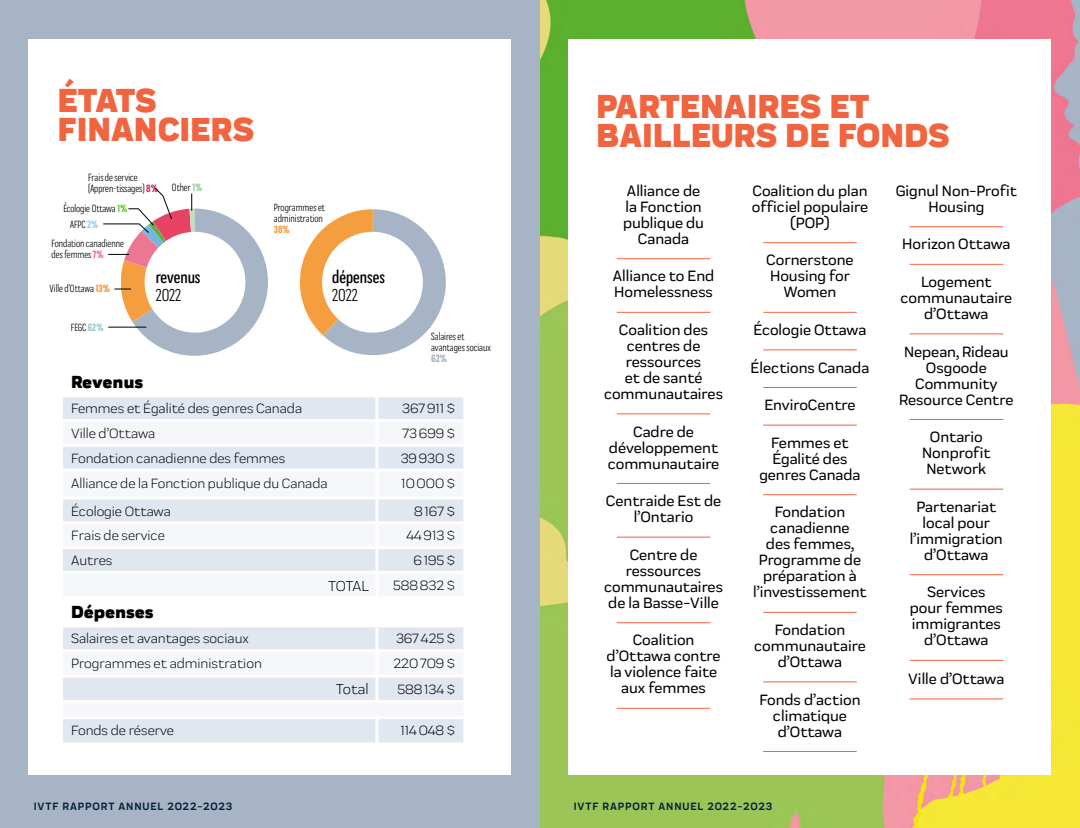
<style>
.page{position:relative;width:1080px;height:828px;background:#fff}
.page>*{position:absolute;margin:0;border:0;box-sizing:border-box;transform-origin:0 0}
.t1{font:900 34.3px/28.9px "Praktika";color:#f16440}
.t2{font:500 condensed 18.1px "Praktika";color:#000}
.t3{font:condensed 18.1px "Praktika";color:#000}
.t4{font:900 18px "Praktika";color:#000}
.t5{font:500 15.5px/16px "Praktika";color:#000;text-align:center}
.t6{font:15px "Praktika";letter-spacing:-.015em;color:#000}
.t7{font:14px "Praktika";color:#000}
.t8{font:condensed 11px/11px "Praktika";color:#000}
.t9{font:700 11px "Praktika";letter-spacing:.08em;color:#05213c}
.t10{font:700 condensed 11px "Praktika";color:#f59e3f}
.t11{font:700 condensed 11px "Praktika";color:#a7b4c5}
.s1{font-weight:700;color:#c36}
.s2{font-weight:700;color:#6c3}
.s3{font-weight:700;color:#9cf}
.s4{font-weight:700;color:#f69}
.s5{font-weight:700;color:#9c9}
.s6{font-weight:700;color:#f93}
.s7{font-weight:700;color:#9cc}
</style>
<div class="page">
<div style="left:0;top:0;width:540px;height:828px;background:#a7b4c5"></div>
<div style="left:29px;top:40px;width:482px;height:735px;background:#fff"></div>
<div style="left:63px;top:627px;width:400px;height:115px;background:#e0e7f0"></div>
<svg style="left:63px;top:652px;width:400px;height:64px"></svg>
<hr style="left:375px;top:627px;width:3px;height:22px;background:#fff">
<hr style="left:63px;top:649px;width:314px;height:3px;background:#fff">
<hr style="left:377px;top:649px;width:86px;height:3px;background:#fff">
<hr style="left:375px;top:652px;width:3px;height:23px;background:#fff">
<hr style="left:63px;top:675px;width:314px;height:3px;background:#fff">
<hr style="left:377px;top:675px;width:86px;height:3px;background:#fff">
<hr style="left:375px;top:678px;width:3px;height:22px;background:#fff">
<hr style="left:63px;top:700px;width:314px;height:3px;background:#fff">
<hr style="left:377px;top:700px;width:86px;height:3px;background:#fff">
<hr style="left:63px;top:716px;width:314px;height:3px;background:#fff">
<hr style="left:377px;top:716px;width:86px;height:3px;background:#fff">
<hr style="left:375px;top:719px;width:3px;height:23px;background:#fff">
<img style="left:540px;top:0;width:540px;height:828px">
<div style="left:569px;top:40px;width:482px;height:735px;background:#fff"></div>
<div style="left:63px;top:397px;width:400px;height:22px;background:#e0e7f0"></div>
<svg style="left:63px;top:447px;width:400px;height:124px;fill:#e0e7f0"></svg>
<hr style="left:375px;top:397px;width:3px;height:22px;background:#fff">
<hr style="left:375px;top:447px;width:3px;height:22px;background:#fff">
<hr style="left:63px;top:469px;width:314px;height:3px;background:#fff">
<hr style="left:377px;top:469px;width:86px;height:3px;background:#fff">
<hr style="left:375px;top:472px;width:3px;height:25px;background:#fff">
<hr style="left:63px;top:497px;width:314px;height:3px;background:#fff">
<hr style="left:377px;top:497px;width:86px;height:3px;background:#fff">
<hr style="left:375px;top:500px;width:3px;height:21px;background:#fff">
<hr style="left:63px;top:521px;width:314px;height:3px;background:#fff">
<hr style="left:377px;top:521px;width:86px;height:3px;background:#fff">
<hr style="left:375px;top:524px;width:3px;height:22px;background:#fff">
<hr style="left:63px;top:546px;width:314px;height:3px;background:#fff">
<hr style="left:377px;top:546px;width:86px;height:3px;background:#fff">
<hr style="left:375px;top:549px;width:3px;height:22px;background:#fff">
<hr style="left:617px;top:258px;width:93px;height:1px;background:#f16440">
<hr style="left:617px;top:312px;width:93px;height:1px;background:#f16440">
<hr style="left:617px;top:413px;width:93px;height:1px;background:#f16440">
<hr style="left:617px;top:483px;width:93px;height:1px;background:#f16440">
<hr style="left:617px;top:537px;width:93px;height:1px;background:#f16440">
<hr style="left:617px;top:622px;width:93px;height:1px;background:#f16440">
<hr style="left:617px;top:708px;width:93px;height:1px;background:#f16440">
<hr style="left:763px;top:242px;width:94px;height:1px;background:#f16440">
<hr style="left:763px;top:312px;width:94px;height:1px;background:#f16440">
<hr style="left:763px;top:349px;width:94px;height:1px;background:#f16440">
<hr style="left:763px;top:387px;width:94px;height:1px;background:#f16440">
<hr style="left:763px;top:425px;width:94px;height:1px;background:#f16440">
<hr style="left:763px;top:494px;width:94px;height:1px;background:#f16440">
<hr style="left:763px;top:612px;width:94px;height:1px;background:#f16440">
<hr style="left:763px;top:681px;width:94px;height:1px;background:#f16440">
<hr style="left:763px;top:751px;width:94px;height:1px;background:#f16440">
<hr style="left:910px;top:226px;width:93px;height:1px;background:#f16440">
<hr style="left:910px;top:264px;width:93px;height:1px;background:#f16440">
<hr style="left:910px;top:333px;width:93px;height:1px;background:#f16440">
<hr style="left:910px;top:419px;width:93px;height:1px;background:#f16440">
<hr style="left:910px;top:489px;width:93px;height:1px;background:#f16440">
<hr style="left:910px;top:574px;width:93px;height:1px;background:#f16440">
<hr style="left:910px;top:660px;width:93px;height:1px;background:#f16440">
<hr style="left:910px;top:698px;width:93px;height:1px;background:#f16440">
<svg style="left:300px;top:209px;width:146px;height:146px"></svg>
<div style="left:322px;top:232px;width:101px;height:101px;background:#fff;border-radius:50%"></div>
<svg style="left:103px;top:188px;width:165px;height:168px"></svg>
<h1 class="t1" style="left:58px;top:83px;width:198px">ÉTATS<br>FINANCIERS</h1>
<p class="t8" style="left:88px;top:171px;width:72px">Frais de service (Appren-tissages) <span class="s1">8%</span></p>
<p class="t8" style="left:64px;top:202px;width:66px">Écologie Ottawa <span class="s2">1%</span></p>
<p class="t8" style="left:70px;top:218px;width:30px">AFPC <span class="s3">2%</span></p>
<p class="t8" style="left:52px;top:237px;width:74px">Fondation canadienne des femmes<span class="s4">7%</span></p>
<p class="t8" style="left:172px;top:181px;width:32px">Other <span class="s5">1%</span></p>
<p class="t8" style="left:50px;top:282px;width:62px">Ville d’Ottawa <span class="s6">13%</span></p>
<p class="t8" style="left:71px;top:321px;width:34px">FEGC <span class="s7">62%</span></p>
<p class="t2" style="left:156px;top:263px;width:46px">revenus</p>
<p class="t3" style="left:156px;top:282px;width:27px">2022</p>
<p class="t8" style="left:274px;top:201px;width:53px">Programmes et administration</p>
<p class="t10" style="left:274px;top:221px;width:18px">38%</p>
<p class="t2" style="left:332px;top:263px;width:54px">dépenses</p>
<p class="t3" style="left:332px;top:282px;width:27px">2022</p>
<p class="t8" style="left:431px;top:330px;width:61px">Salaires et avantages sociaux</p>
<p class="t11" style="left:431px;top:350px;width:17px">62%</p>
<p class="t4" style="left:71px;top:366px;width:74px">Revenus</p>
<p class="t7" style="left:71px;top:399px;width:232px">Femmes et Égalité des genres Canada</p>
<p class="t7" style="left:402px;top:399px;width:54px">367911 $</p>
<p class="t7" style="left:71px;top:423px;width:86px">Ville d’Ottawa</p>
<p class="t7" style="left:402px;top:423px;width:54px">73699 $</p>
<p class="t7" style="left:71px;top:448px;width:216px">Fondation canadienne des femmes</p>
<p class="t7" style="left:401px;top:448px;width:56px">39930 $</p>
<p class="t7" style="left:71px;top:473px;width:258px">Alliance de la Fonction publique du Canada</p>
<p class="t7" style="left:401px;top:473px;width:55px">10000 $</p>
<p class="t7" style="left:71px;top:501px;width:101px">Écologie Ottawa</p>
<p class="t7" style="left:414px;top:501px;width:42px">8167 $</p>
<p class="t7" style="left:71px;top:526px;width:95px">Frais de service</p>
<p class="t7" style="left:406px;top:526px;width:50px">44913 $</p>
<p class="t7" style="left:71px;top:550px;width:43px">Autres</p>
<p class="t7" style="left:413px;top:550px;width:43px">6195 $</p>
<p class="t6" style="left:328px;top:575px;width:42px">TOTAL</p>
<p class="t7" style="left:393px;top:575px;width:64px">588832 $</p>
<p class="t4" style="left:71px;top:596px;width:84px">Dépenses</p>
<p class="t7" style="left:71px;top:629px;width:179px">Salaires et avantages sociaux</p>
<p class="t7" style="left:396px;top:629px;width:61px">367425 $</p>
<p class="t7" style="left:71px;top:653px;width:192px">Programmes et administration</p>
<p class="t7" style="left:393px;top:653px;width:63px">220709 $</p>
<p class="t6" style="left:336px;top:679px;width:34px">Total</p>
<p class="t7" style="left:397px;top:679px;width:59px">588134 $</p>
<p class="t7" style="left:71px;top:720px;width:104px">Fonds de réserve</p>
<p class="t7" style="left:400px;top:720px;width:56px">114048 $</p>
<h1 class="t1" style="left:596px;top:89px;width:355px">PARTENAIRES ET<br>BAILLEURS DE FONDS</h1>
<p class="t5" style="left:623px;top:181px;width:82px">Alliance de la Fonction publique du<br>Canada</p>
<p class="t5" style="left:613px;top:267px;width:103px;text-align:left">Alliance to End<br>Homelessness</p>
<p class="t5" style="left:604px;top:321px;width:120px">Coalition des centres de ressources<br>et de santé communautaires</p>
<p class="t5" style="left:608px;top:422px;width:113px">Cadre de développement communautaire</p>
<p class="t5" style="left:606px;top:492px;width:117px">Centraide Est de l’Ontario</p>
<p class="t5" style="left:604px;top:545px;width:120px">Centre de ressources communautaires de la Basse-Ville</p>
<p class="t5" style="left:607px;top:631px;width:116px">Coalition d’Ottawa contre la violence faite aux femmes</p>
<p class="t5" style="left:896px;top:181px;width:123px">Gignul Non-Profit<br>Housing</p>
<p class="t5" style="left:902px;top:235px;width:110px">Horizon Ottawa</p>
<p class="t5" style="left:901px;top:273px;width:113px">Logement communautaire d’Ottawa</p>
<p class="t5" style="left:899px;top:342px;width:116px">Nepean, Rideau<br>Osgoode<br>Community<br>Resource Centre</p>
<p class="t5" style="left:922px;top:428px;width:70px">Ontario<br>Nonprofit<br>Network</p>
<p class="t5" style="left:910px;top:497px;width:94px">Partenariat local pour l’immigration d’Ottawa</p>
<p class="t5" style="left:910px;top:583px;width:95px">Services pour femmes immigrantes d’Ottawa</p>
<p class="t5" style="left:908px;top:670px;width:98px">Ville d’Ottawa</p>
<p class="t5" style="left:752px;top:181px;width:118px">Coalition du plan officiel populaire (POP)</p>
<p class="t5" style="left:766px;top:251px;width:89px">Cornerstone<br>Housing for<br>Women</p>
<p class="t5" style="left:753px;top:321px;width:115px">Écologie Ottawa</p>
<p class="t5" style="left:751px;top:358px;width:120px">Élections Canada</p>
<p class="t5" style="left:764px;top:396px;width:93px">EnviroCentre</p>
<p class="t5" style="left:759px;top:433px;width:103px">Femmes et<br>Égalité des genres Canada</p>
<p class="t5" style="left:753px;top:503px;width:115px">Fondation canadienne<br>des femmes,<br>Programme de préparation à l’investissement</p>
<p class="t5" style="left:754px;top:621px;width:113px">Fondation communautaire d’Ottawa</p>
<p class="t5" style="left:759px;top:690px;width:103px">Fonds d’action climatique d’Ottawa</p>
<p class="t9" style="left:34px;top:798px;width:200px">IVTF RAPPORT ANNUEL 2022-2023</p>
<p class="t9" style="left:574px;top:798px;width:200px">IVTF RAPPORT ANNUEL 2022-2023</p>
<p class="t9" style="left:46px;top:798px;width:200px">IVTF RAPPORT ANNUEL 202 -2023</p>
<p class="t9" style="left:586px;top:798px;width:200px">IVTF RAPPORT ANNUEL 202 -2023</p>
</div>
